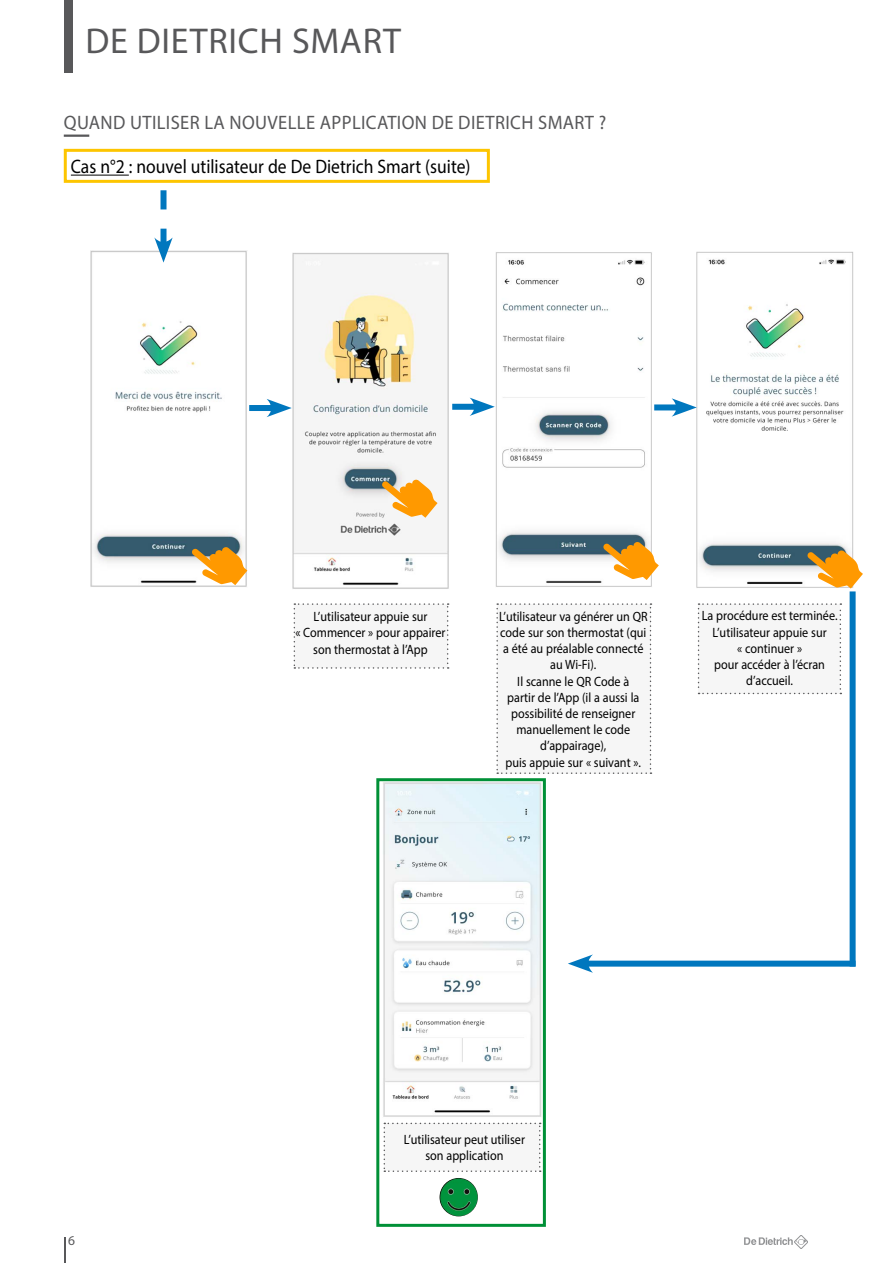
<style>
.page{position:relative;width:893px;height:1263px;background:#fff}
.page>*{position:absolute;margin:0;border:0;box-sizing:border-box;transform-origin:0 0}
.t1{font:36px "Myriad Pro";letter-spacing:.02em;color:#58585a}
.t2{font:19.5px "Myriad Pro";letter-spacing:.02em;color:#58585a;scale:.95 1}
.t3{font:19.5px "Myriad Pro";color:#000;scale:.9 1}
.t4{font:13.5px/16.2px "Myriad Pro";color:#000;text-align:center;scale:.9 1}
.t5{font:13.5px "Myriad Pro";color:#58585a}
</style>
<div class="page">
<div style="left:64px;top:0;width:8px;height:72px;background:#58585a"></div>
<svg style="left:64px;top:1237px;width:1px;height:26px"></svg>
<svg style="left:744px;top:1235px;width:64px;height:14px"></svg>
<img style="left:91px;top:250px;width:156px;height:337px">
<img style="left:292px;top:253px;width:157px;height:336px">
<svg style="left:185px;top:531px;width:63px;height:56px"></svg>
<img style="left:495px;top:252px;width:157px;height:335px">
<img style="left:697px;top:252px;width:156px;height:336px">
<svg style="left:596px;top:526px;width:63px;height:61px"></svg>
<svg style="left:698px;top:535px;width:165px;height:159px"></svg>
<div style="left:496px;top:603px;width:155px;height:171px;background:#f6f6f6"></div>
<div style="left:294px;top:603px;width:155px;height:66px;background:#f6f6f6"></div>
<svg style="left:154px;top:190px;width:19px;height:73px"></svg>
<div style="left:249px;top:405px;width:28px;height:6px;background:#0077be"></div>
<svg style="left:267px;top:399px;width:25px;height:18px"></svg>
<div style="left:452px;top:404px;width:28px;height:6px;background:#0077be"></div>
<svg style="left:470px;top:398px;width:25px;height:18px"></svg>
<div style="left:654px;top:404px;width:28px;height:6px;background:#0077be"></div>
<svg style="left:672px;top:398px;width:25px;height:19px"></svg>
<svg style="left:375px;top:464px;width:66px;height:64px"></svg>
<img style="left:383px;top:782px;width:159px;height:335px">
<div style="left:583px;top:961px;width:272px;height:6px;background:#0077be"></div>
<svg style="left:568px;top:954px;width:25px;height:19px"></svg>
<div style="left:850px;top:591px;width:6px;height:375px;background:#0077be"></div>
<div style="left:384px;top:1123px;width:157px;height:49px;background:#f6f6f6"></div>
<img style="left:439px;top:1178px;width:39px;height:38px;border-radius:19px">
<div style="left:376px;top:778px;width:170px;height:449px;border:3px solid #009037"></div>
<hr style="left:71px;top:175px;width:58px;height:1px;background:#000">
<div style="left:64px;top:149px;width:426px;height:34px;border:3px solid #fdc500"></div>
<hr style="left:64px;top:135px;width:25px;height:2px;background:#58585a">
<h1 class="t1" style="left:85px;top:18px;width:317px">DE DIETRICH SMART</h1>
<h2 class="t2" style="left:64px;top:111px;width:572px">QUAND UTILISER LA NOUVELLE APPLICATION DE DIETRICH SMART ?</h2>
<h2 class="t3" style="left:71px;top:155px;width:446px">Cas n°2 : nouvel utilisateur de De Dietrich Smart (suite)</h2>
<p class="t5" style="left:68px;top:1232px;width:8px">6</p>
<p class="t4" style="left:295px;top:608px;width:168px">L’utilisateur appuie sur<br>« Commencer » pour appairer son thermostat à l’App</p>
<p class="t4" style="left:499px;top:608px;width:167px">L’utilisateur va générer un QR code sur son thermostat (qui a été au préalable connecté au Wi-Fi).<br>Il scanne le QR Code à<br>partir de l’App (il a aussi la possibilité de renseigner manuellement le code d’appairage),<br>puis appuie sur « suivant ».</p>
<p class="t4" style="left:702px;top:608px;width:152px">La procédure est terminée.<br>L’utilisateur appuie sur<br>« continuer »<br>pour accéder à l’écran d’accueil.</p>
<p class="t4" style="left:404px;top:1131px;width:136px">L’utilisateur peut utiliser son application</p>
</div>
